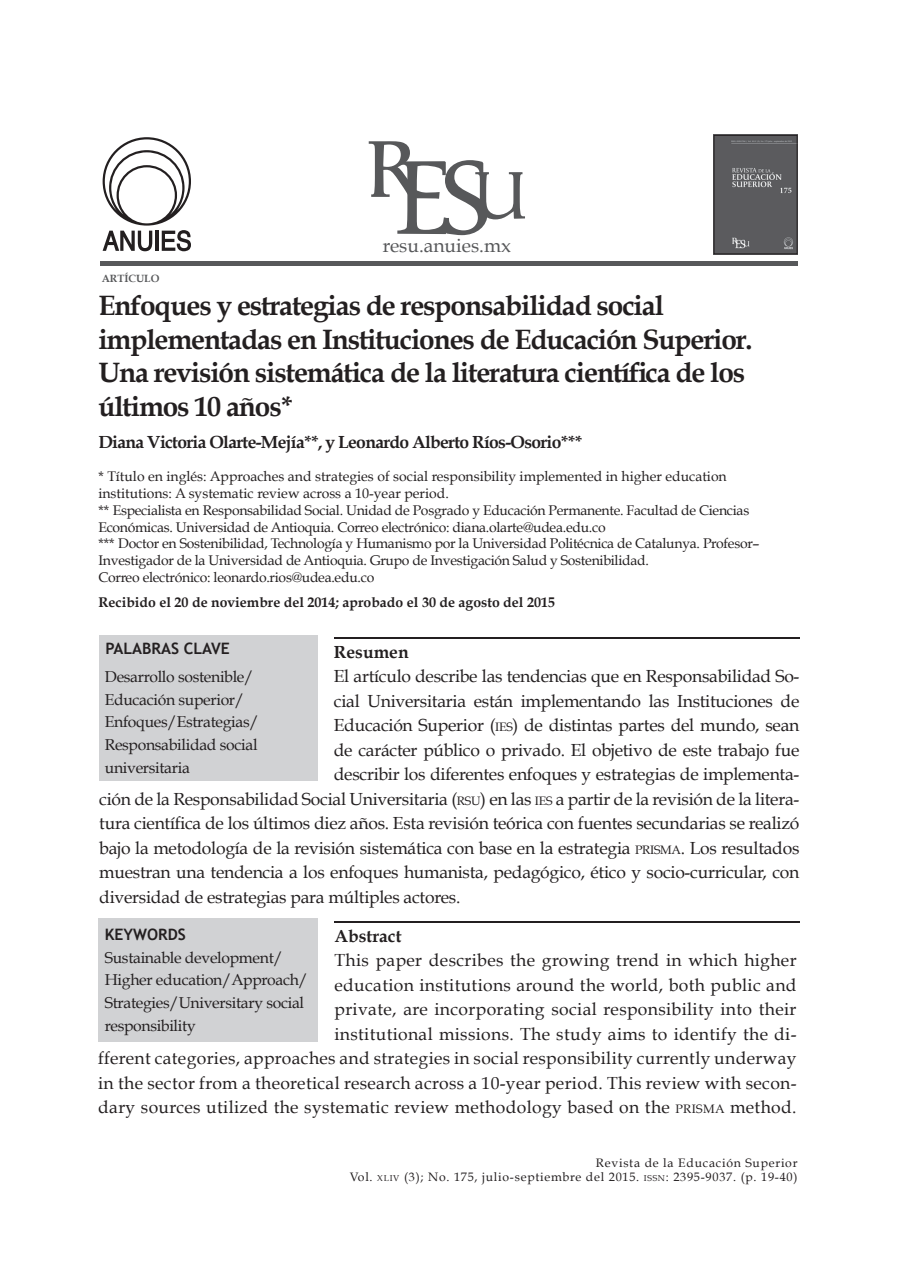
<style>
.page{position:relative;width:898px;height:1270px;background:#fff}
.page>*{position:absolute;margin:0;border:0;box-sizing:border-box;transform-origin:0 0}
.t1{font:700 28px/33.6px "Book Antiqua";letter-spacing:-.04em;color:#231f20}
.t2{font:19.25px "Book Antiqua";color:#57585a}
.t3{font:17.5px "Book Antiqua";letter-spacing:-.015em;color:#231f20}
.t4{font:17.5px "Book Antiqua";letter-spacing:.02em;color:#231f20}
.t5{font:700 17.5px "Book Antiqua";letter-spacing:-.04em;color:#231f20}
.t6{font:700 17.5px "Book Antiqua";color:#231f20}
.t7{font:15.75px/22.8px "Book Antiqua";letter-spacing:-.02em;color:#231f20}
.t8{font:14px/16.8px "Book Antiqua";letter-spacing:-.02em;color:#231f20}
.t9{font:700 14px "Book Antiqua";color:#231f20}
.t10{font:12.25px/14.7px "Book Antiqua";letter-spacing:.06em;color:#231f20;text-align:right}
.t11{font:700 10.5px "Book Antiqua";color:#57585a}
.s1{font-family:"Trebuchet MS";font-weight:700}
.s2{font-size:12.25px}
.s3{font-size:8.58px}
</style>
<div class="page">
<div style="left:100px;top:261px;width:697px;height:5px;background:#57585a"></div>
<svg style="left:369px;top:141px;width:156px;height:94px"></svg>
<img style="left:715px;top:137px;width:80px;height:115px">
<div style="left:713px;top:135px;width:84px;height:119px;border:1px solid #231f20"></div>
<div style="left:99px;top:635px;width:218px;height:145px;background:#d1d2d4"></div>
<hr style="left:334px;top:638px;width:465px;height:1px;background:#231f20">
<hr style="left:335px;top:921px;width:465px;height:2px;background:#231f20">
<div style="left:98px;top:918px;width:220px;height:124px;background:#d1d2d4"></div>
<svg style="left:103px;top:137px;width:88px;height:114px"></svg>
<p class="t11" style="left:102px;top:272px;width:59px">ARTÍCULO</p>
<p class="t2" style="left:383px;top:234px;width:130px">resu.anuies.mx</p>
<p class="t1" style="left:98px;top:289px;width:656px">Enfoques y estrategias de responsabilidad social implementadas en Instituciones de Educación Superior.<br>Una revisión sistemática de la literatura científica de los últimos 10 años*</p>
<p class="t5" style="left:98px;top:431px;width:486px">Diana Victoria Olarte-Mejía**, y Leonardo Alberto Ríos-Osorio***</p>
<p class="t8" style="left:98px;top:468px;width:663px">* Título en inglés: Approaches and strategies of social responsibility implemented in higher education institutions: A systematic review across a 10-year period.<br>** Especialista en Responsabilidad Social. Unidad de Posgrado y Educación Permanente. Facultad de Ciencias Económicas. Universidad de Antioquia. Correo electrónico: diana.olarte@udea.edu.co<br>*** Doctor en Sostenibilidad, Technología y Humanismo por la Universidad Politécnica de Catalunya. Profesor– Investigador de la Universidad de Antioquia. Grupo de Investigación Salud y Sostenibilidad.<br>Correo electrónico: leonardo.rios@udea.edu.co</p>
<p class="t9" style="left:98px;top:594px;width:458px">Recibido el 20 de noviembre del 2014; aprobado el 30 de agosto del 2015</p>
<p class="t7" style="left:105px;top:635px;width:150px;line-height:27.5px"><span class="s1">PALABRAS CLAVE<br></span>Desarrollo sostenible/</p>
<p class="t7" style="left:105px;top:688px;width:156px">Educación superior/<br>Enfoques/Estrategias/<br>Responsabilidad social universitaria</p>
<p class="t6" style="left:334px;top:642px;width:76px">Resumen</p>
<p class="t3" style="left:334px;top:666px;width:467px">El artículo describe las tendencias que en Responsabilidad So-</p>
<p class="t3" style="left:334px;top:690px;width:467px">cial Universitaria están implementando las Instituciones de</p>
<p class="t3" style="left:334px;top:715px;width:467px">Educación Superior (<span class="s2">IES</span>) de distintas partes del mundo, sean</p>
<p class="t3" style="left:334px;top:739px;width:467px">de carácter público o privado. El objetivo de este trabajo fue</p>
<p class="t3" style="left:334px;top:764px;width:467px">describir los diferentes enfoques y estrategias de implementa-</p>
<p class="t3" style="left:99px;top:788px;width:701px">ción de la Responsabilidad Social Universitaria (<span class="s2">RSU</span>) en las <span class="s2">IES</span> a partir de la revisión de la litera-</p>
<p class="t3" style="left:99px;top:813px;width:702px">tura científica de los últimos diez años. Esta revisión teórica con fuentes secundarias se realizó</p>
<p class="t3" style="left:99px;top:837px;width:702px">bajo la metodología de la revisión sistemática con base en la estrategia <span class="s2">PRISMA</span>. Los resultados</p>
<p class="t3" style="left:99px;top:862px;width:701px">muestran una tendencia a los enfoques humanista, pedagógico, ético y socio-curricular, con</p>
<p class="t3" style="left:99px;top:886px;width:363px">diversidad de estrategias para múltiples actores.</p>
<p class="t7" style="left:105px;top:923px;width:205px"><span class="s1">KEYWORDS<br></span>Sustainable development/<br>Higher education/Approach/<br>Strategies/Universitary social responsibility</p>
<p class="t6" style="left:334px;top:926px;width:69px">Abstract</p>
<p class="t4" style="left:334px;top:949px;width:464px">This paper describes the growing trend in which higher</p>
<p class="t4" style="left:334px;top:974px;width:463px">education institutions around the world, both public and</p>
<p class="t4" style="left:334px;top:998px;width:463px">private, are incorporating social responsibility into their</p>
<p class="t4" style="left:334px;top:1023px;width:464px">institutional missions. The study aims to identify the di-</p>
<p class="t4" style="left:98px;top:1047px;width:700px">fferent categories, approaches and strategies in social responsibility currently underway</p>
<p class="t4" style="left:98px;top:1072px;width:700px">in the sector from a theoretical research across a 10-year period. This review with secon-</p>
<p class="t4" style="left:98px;top:1096px;width:700px">dary sources utilized the systematic review methodology based on the <span class="s2">PRISMA</span> method.</p>
<p class="t10" style="left:350px;top:1155px;width:449px">Revista de la Educación Superior<br>Vol. <span class="s3">XLIV</span> (3); No. 175, julio-septiembre del 2015. <span class="s3">ISSN</span>: 2395-9037. (p. 19-40)</p>
</div>
